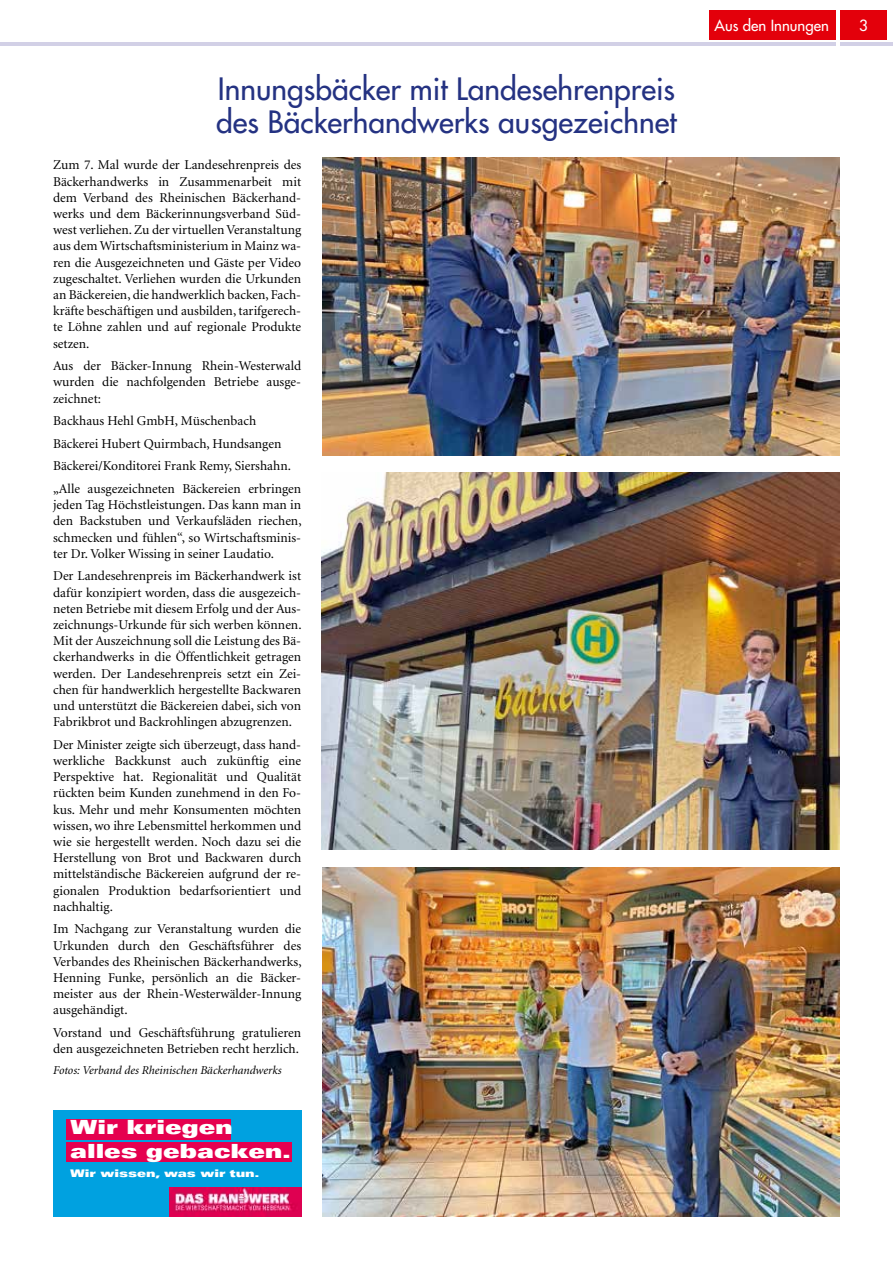
<style>
.page{position:relative;width:893px;height:1263px;background:#fff}
.page>*{position:absolute;margin:0;border:0;box-sizing:border-box;transform-origin:0 0}
.t1{font:30px/33px "Futura LT";color:#243282}
.t2{font:900 expanded 19.5px/23.4px "Univers LT";color:#fff}
.t3{font:15px "Futura LT";color:#fff}
.t4{font:13.5px/16.2px "Minion LT";color:#000;text-align:justify}
.t5{font:italic 12px "Minion LT";color:#000}
.t6{font:900 expanded 10.5px "Univers LT";color:#fff}
</style>
<div class="page">
<hr style="left:0;top:43px;width:893px;height:3px;background:#d2d0e6">
<div style="left:709px;top:10px;width:178px;height:30px;background:#e3000b"></div>
<hr style="left:837px;top:0;width:3px;height:46px;background:#fff">
<img style="left:322px;top:867px;width:518px;height:349px">
<img style="left:322px;top:473px;width:517px;height:376px">
<img style="left:322px;top:157px;width:518px;height:299px">
<div style="left:53px;top:1110px;width:248px;height:106px;background:#00a1e0"></div>
<div style="left:66px;top:1119px;width:165px;height:21px;background:#e5004f"></div>
<div style="left:66px;top:1143px;width:226px;height:19px;background:#e5004f"></div>
<img style="left:169px;top:1187px;width:132px;height:29px">
<h1 class="t1" style="left:216px;top:73px;width:462px">Innungsbäcker mit Landesehrenpreis des Bäckerhandwerks ausgezeichnet</h1>
<p class="t4" style="left:53px;top:157px;width:250px">Zum 7. Mal wurde der Landesehrenpreis des Bäckerhandwerks in Zusammenarbeit mit dem Verband des Rheinischen Bäckerhand&shy;werks und dem Bäckerinnungsverband Süd&shy;west verliehen. Zu der virtuellen Veranstaltung aus dem Wirtschaftsministerium in Mainz wa&shy;ren die Ausgezeichneten und Gäste per Video zugeschaltet. Verliehen wurden die Urkunden an Bäckereien, die handwerklich backen, Fach&shy;kräfte beschäftigen und ausbilden, tarifgerech&shy;te Löhne zahlen und auf regionale Produkte setzen.</p>
<p class="t4" style="left:53px;top:358px;width:250px">Aus der Bäcker-Innung Rhein-Westerwald wurden die nachfolgenden Betriebe ausge&shy;zeichnet:</p>
<p class="t4" style="left:53px;top:410px;width:250px;line-height:22.5px;text-align:left">Backhaus Hehl GmbH, Müschenbach Bäckerei Hubert Quirmbach, Hundsangen Bäckerei/Konditorei Frank Remy, Siershahn. „Alle ausgezeichneten Bäckereien erbringen</p>
<p class="t4" style="left:53px;top:497px;width:250px">jeden Tag Höchstleistungen. Das kann man in den Backstuben und Verkaufsläden riechen, schmecken und fühlen“, so Wirtschaftsminis&shy;ter Dr. Volker Wissing in seiner Laudatio.</p>
<p class="t4" style="left:53px;top:568px;width:250px">Der Landesehrenpreis im Bäckerhandwerk ist dafür konzipiert worden, dass die ausgezeich&shy;neten Betriebe mit diesem Erfolg und der Aus&shy;zeichnungs-Urkunde für sich werben können.<br>Mit der Auszeichnung soll die Leistung des Bä&shy;ckerhandwerks in die Öffentlichkeit getragen werden. Der Landesehrenpreis setzt ein Zei&shy;chen für handwerklich hergestellte Backwaren und unterstützt die Bäckereien dabei, sich von Fabrikbrot und Backrohlingen abzugrenzen.</p>
<p class="t4" style="left:53px;top:737px;width:250px">Der Minister zeigte sich überzeugt, dass hand&shy;werkliche Backkunst auch zukünftig eine Perspektive hat. Regionalität und Qualität rückten beim Kunden zunehmend in den Fo&shy;kus. Mehr und mehr Konsumenten möchten wissen, wo ihre Lebensmittel herkommen und wie sie hergestellt werden. Noch dazu sei die Herstellung von Brot und Backwaren durch mittelständische Bäckereien aufgrund der re&shy;gionalen Produktion bedarfsorientiert und nachhaltig.</p>
<p class="t4" style="left:53px;top:921px;width:250px">Im Nachgang zur Veranstaltung wurden die Urkunden durch den Geschäftsführer des Verbandes des Rheinischen Bäckerhandwerks, Henning Funke, persönlich an die Bäcker&shy;meister aus der Rhein-Westerwälder-Innung ausgehändigt.</p>
<p class="t4" style="left:53px;top:1025px;width:250px">Vorstand und Geschäftsführung gratulieren den ausgezeichneten Betrieben recht herzlich.</p>
<p class="t5" style="left:53px;top:1064px;width:230px">Fotos: Verband des Rheinischen Bäckerhandwerks</p>
<h2 class="t2" style="left:70px;top:1115px;width:222px">Wir kriegen alles gebacken.</h2>
<p class="t6" style="left:70px;top:1166px;width:191px">Wir wissen, was wir tun.</p>
<p class="t3" style="left:715px;top:15px;width:116px">Aus den Innungen</p>
<p class="t3" style="left:859px;top:15px;width:10px">3</p>
</div>
